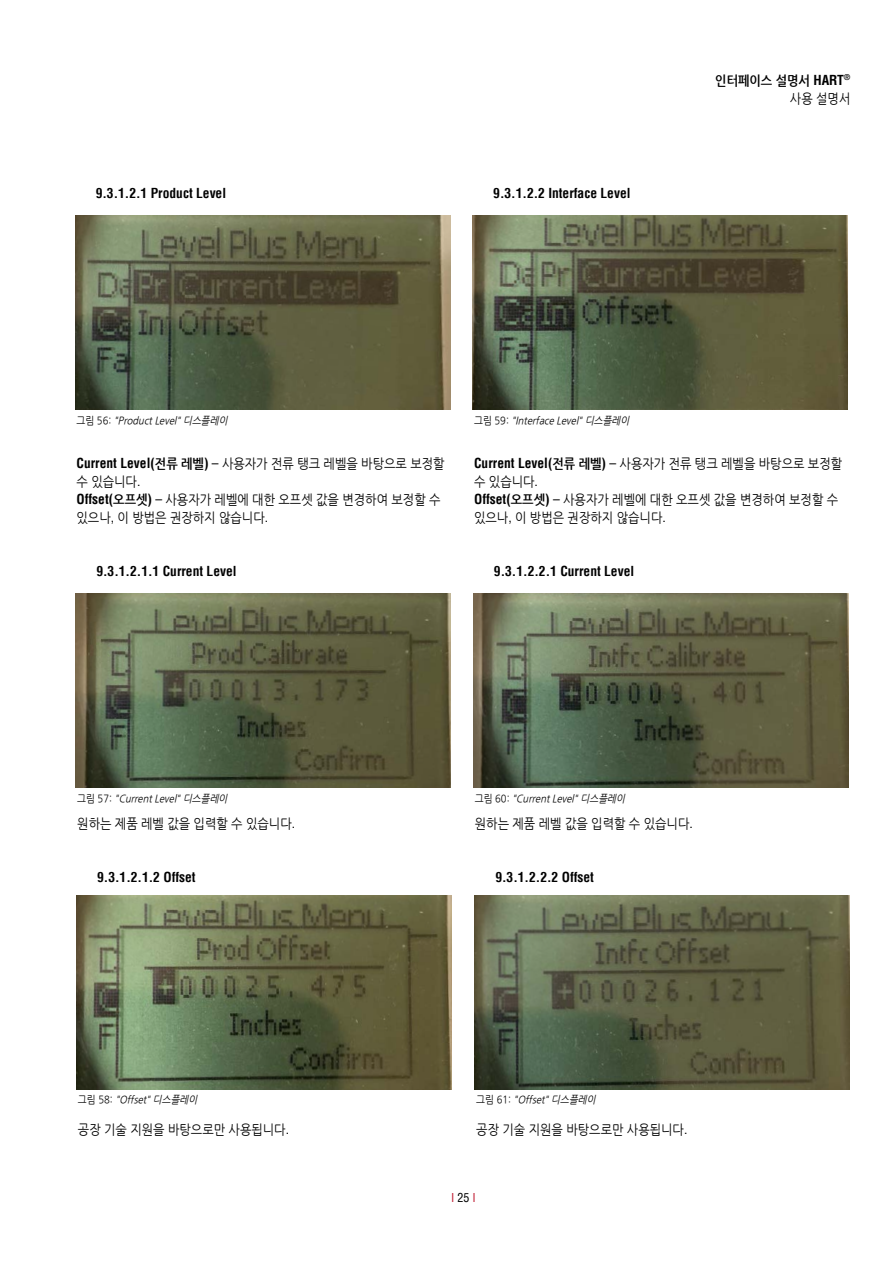
<style>
.page{position:relative;width:893px;height:1263px;background:#fff}
.page>*{position:absolute;margin:0;border:0;box-sizing:border-box;transform-origin:0 0}
.t1{font:13.5px/18px "Nanum Gothic";color:#000;scale:.9 1}
.t2{font:700 condensed 13.5px "Helvetica LT Std";color:#000}
.t3{font:700 13.5px/18px "Nanum Gothic";color:#000;text-align:right;scale:.9 1}
.t4{font:condensed 12px "Helvetica LT Pro";color:#bf182f}
.t5{font:italic 10.5px "Nanum Gothic";color:#000;scale:.9 1}
.s1{font-family:"Helvetica LT Pro";font-stretch:condensed}
.s2{font-weight:400}
.s3{font-style:normal}
.s4{font-family:"Helvetica LT Pro";font-weight:700;font-stretch:condensed}
.s5{font-weight:700}
.s6{color:#000}
</style>
<div class="page">
<img style="left:75px;top:215px;width:375px;height:194px">
<img style="left:76px;top:593px;width:375px;height:194px">
<img style="left:77px;top:895px;width:374px;height:194px">
<img style="left:473px;top:215px;width:375px;height:194px">
<img style="left:473px;top:593px;width:375px;height:194px">
<img style="left:475px;top:895px;width:375px;height:194px">
<p class="t2" style="left:96px;top:185px;width:132px">9.3.1.2.1 Product Level</p>
<p class="t2" style="left:493px;top:185px;width:139px">9.3.1.2.2 Interface Level</p>
<p class="t3" style="left:715px;top:72px;width:152px">인터페이스 설명서 <span class="s1">HART</span><sup>® </sup><span class="s2">사용 설명서</span></p>
<p class="t5" style="left:77px;top:415px;width:172px"><span class="s3">그 림 5 6 :</span> "ProductLevel"디스플레이</p>
<p class="t1" style="left:77px;top:455px;width:410px"><span class="s4">Current Level(</span><span class="s5">전류 레벨</span><span class="s4">)</span> <span class="s1">–</span> 사용자가 전류 탱크 레벨을 바탕으로 보정할 수 있습니다<span class="s1">.<br></span><span class="s4">Offset(</span><span class="s5">오프셋</span><span class="s4">)</span> <span class="s1">–</span> 사용자가 레벨에 대한 오프셋 값을 변경하여 보정할 수 있으나<span class="s1">,</span> 이 방법은 권장하지 않습니다<span class="s1">.</span></p>
<p class="t2" style="left:96px;top:563px;width:142px">9.3.1.2.1.1 Current Level</p>
<p class="t5" style="left:474px;top:415px;width:177px"><span class="s3">그 림 5 9 :</span> "Interface Level"디스플레이</p>
<p class="t1" style="left:474px;top:455px;width:410px"><span class="s4">Current Level(</span><span class="s5">전류 레벨</span><span class="s4">)</span> <span class="s1">–</span> 사용자가 전류 탱크 레벨을 바탕으로 보정할 수 있습니다<span class="s1">.<br></span><span class="s4">Offset(</span><span class="s5">오프셋</span><span class="s4">)</span> <span class="s1">–</span> 사용자가 레벨에 대한 오프셋 값을 변경하여 보정할 수 있으나<span class="s1">,</span> 이 방법은 권장하지 않습니다<span class="s1">.</span></p>
<p class="t2" style="left:494px;top:563px;width:142px">9.3.1.2.2.1 Current Level</p>
<p class="t5" style="left:77px;top:793px;width:171px"><span class="s3">그 림 5 7 :</span> "CurrentLevel"디스플레이</p>
<p class="t1" style="left:77px;top:815px;width:244px">원하는 제품 레벨 값을 입력할 수 있습니다<span class="s1">.</span></p>
<p class="t5" style="left:475px;top:793px;width:171px"><span class="s3">그 림 6 0 :</span> "CurrentLevel"디스플레이</p>
<p class="t1" style="left:475px;top:815px;width:244px">원하는 제품 레벨 값을 입력할 수 있습니다<span class="s1">.</span></p>
<p class="t2" style="left:97px;top:869px;width:100px">9.3.1.2.1.2 Offset</p>
<p class="t2" style="left:495px;top:869px;width:100px">9.3.1.2.2.2 Offset</p>
<p class="t5" style="left:78px;top:1095px;width:137px"><span class="s3">그 림 5 8 :</span> "Offset"디스플레이</p>
<p class="t1" style="left:78px;top:1121px;width:236px">공장 기술 지원을 바탕으로만 사용됩니다<span class="s1">.</span></p>
<p class="t5" style="left:476px;top:1095px;width:137px"><span class="s3">그 림 6 1 :</span> "Offset"디스플레이</p>
<p class="t1" style="left:476px;top:1121px;width:236px">공장 기술 지원을 바탕으로만 사용됩니다<span class="s1">.</span></p>
<p class="t4" style="left:451px;top:1190px;width:26px">I <span class="s6">25</span> I</p>
</div>
